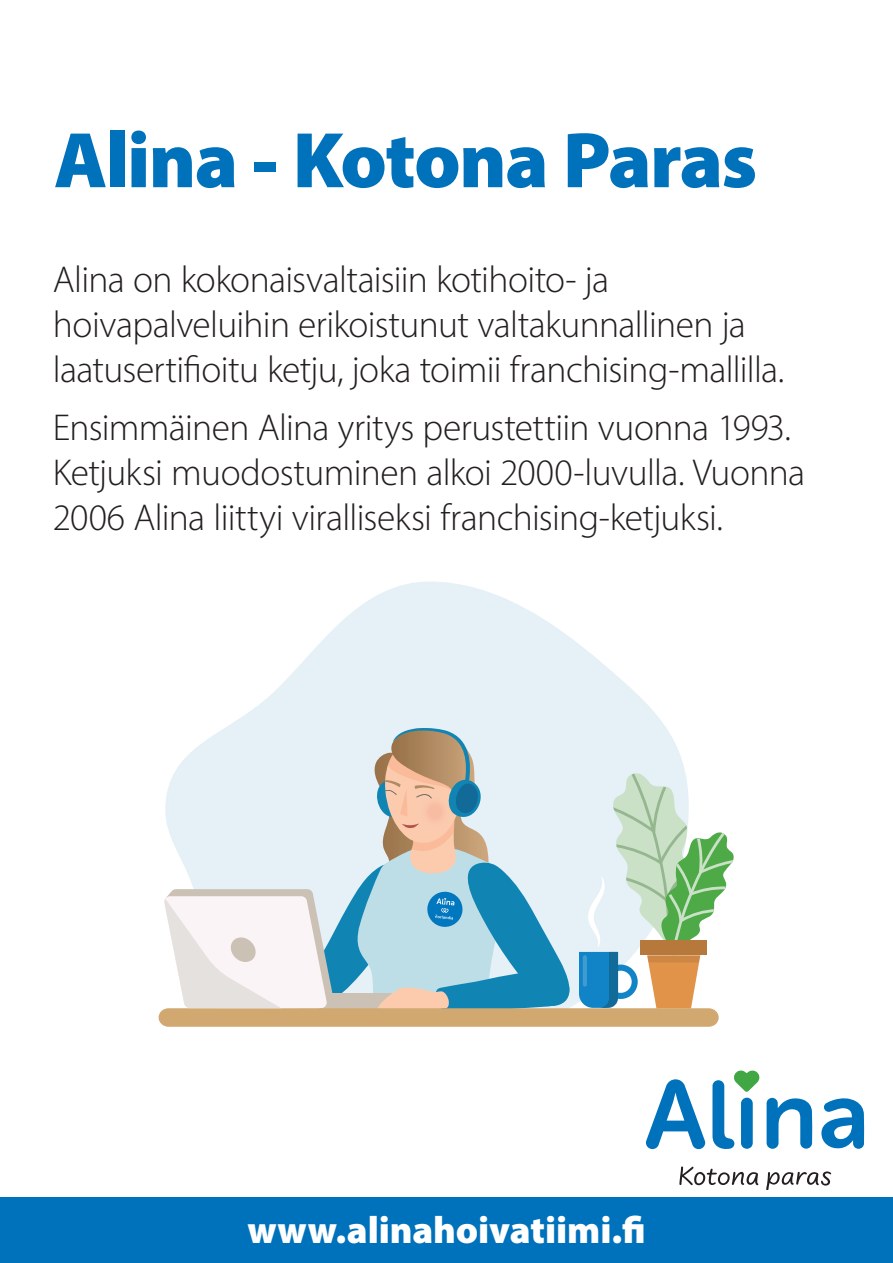
<style>
.page{position:relative;width:893px;height:1263px;background:#fff}
.page>*{position:absolute;margin:0;border:0;box-sizing:border-box;transform-origin:0 0}
.t1{font:900 79.5px "Myriad Pro";letter-spacing:-.02em;color:#0072bc}
.t2{font:900 38.1px "Myriad Pro";letter-spacing:-.005em;color:#fff}
.t3{font:300 37.5px/45px "Myriad Pro";letter-spacing:-.02em;color:#231f20}
</style>
<div class="page">
<div style="left:0;top:1197px;width:893px;height:66px;background:#0072bc"></div>
<svg style="left:767px;top:1097px;width:45px;height:52px"></svg>
<svg style="left:821px;top:1098px;width:43px;height:51px"></svg>
<svg style="left:712px;top:1070px;width:47px;height:79px"></svg>
<svg style="left:646px;top:1079px;width:59px;height:70px"></svg>
<svg style="left:679px;top:1166px;width:79px;height:19px"></svg>
<svg style="left:766px;top:1171px;width:65px;height:19px"></svg>
<svg style="left:231px;top:581px;width:432px;height:143px;fill:#e5f0f7"></svg>
<svg style="left:159px;top:724px;width:575px;height:303px"></svg>
<h1 class="t1" style="left:54px;top:107px;width:705px">Alina - Kotona Paras</h1>
<p class="t3" style="left:53px;top:256px;width:733px">Alina on kokonaisvaltaisiin kotihoito- ja hoivapalveluihin erikoistunut valtakunnallinen ja laatusertifioitu ketju, joka toimii franchising-mallilla.</p>
<p class="t3" style="left:53px;top:405px;width:754px">Ensimmäinen Alina yritys perustettiin vuonna 1993.<br>Ketjuksi muodostuminen alkoi 2000-luvulla. Vuonna<br>2006 Alina liittyi viralliseksi franchising-ketjuksi.</p>
<p class="t2" style="left:247px;top:1204px;width:399px">www.alinahoivatiimi.fi</p>
</div>
